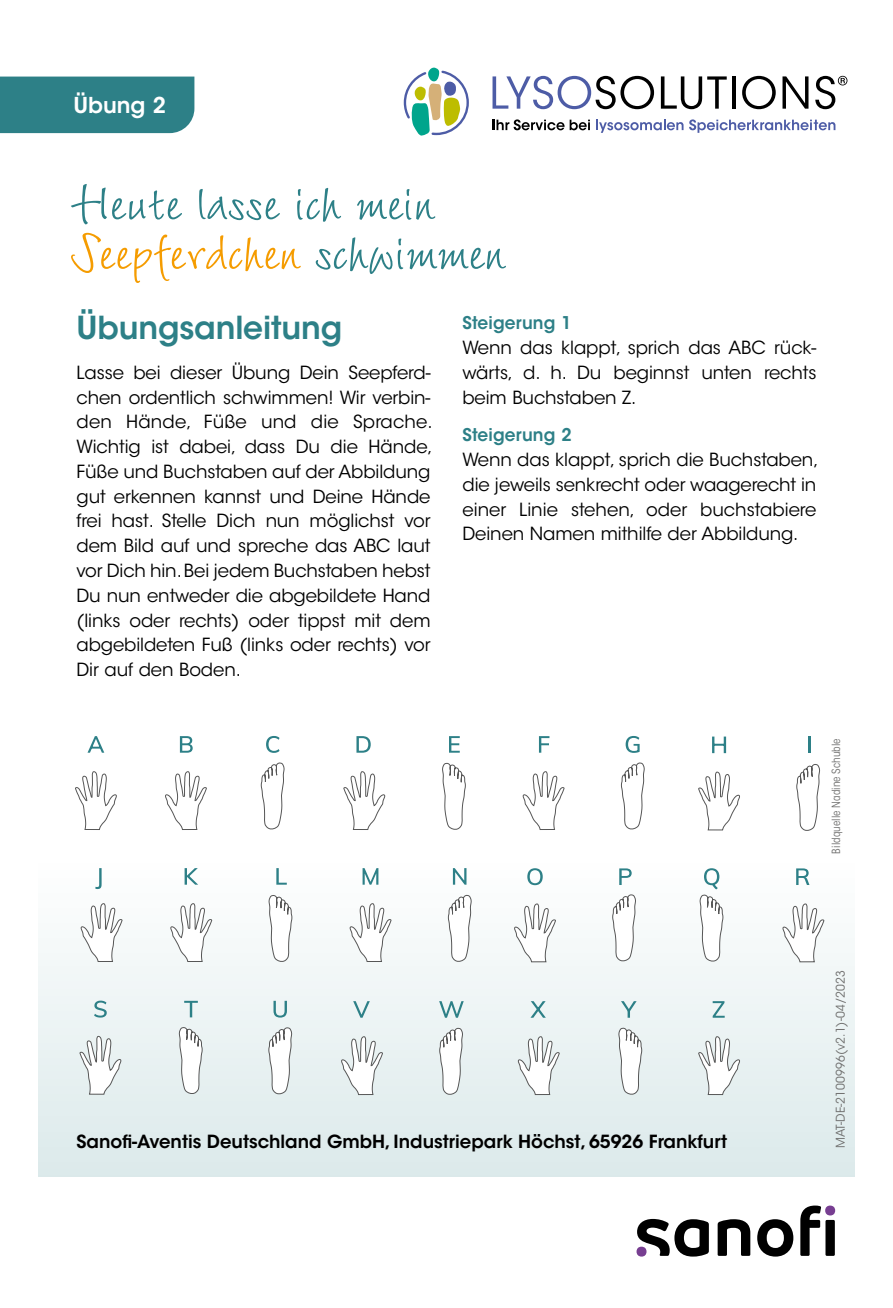
<style>
.page{position:relative;width:893px;height:1308px;background:#fff}
.page>*{position:absolute;margin:0;border:0;box-sizing:border-box;transform-origin:0 0}
.t1{font:73.35px "Wiesbaden Swing LT Std";color:#f59c00}
.t2{font:73.35px "Wiesbaden Swing LT Std";color:#2d8087}
.t3{font:600 31.5px "ITC Avant Garde Std";letter-spacing:-.005em;color:#2d8087}
.t4{font:600 21.82px "ITC Avant Garde Std";color:#fff}
.t5{font:18px/24.8px "ITC Avant Garde Std";letter-spacing:-.005em;color:#000;text-align:justify}
.t6{font:600 18px "ITC Avant Garde Std";color:#000}
.t7{font:600 17.55px "ITC Avant Garde Std";letter-spacing:.01em;color:#2d8087}
.t8{font:11.92px "ITC Avant Garde Std";letter-spacing:.01em;color:#6f6f6e}
.t9{font:condensed 11.25px "ITC Avant Garde Std";letter-spacing:.005em;color:#6f6f6e}
.s1{color:#2d8087}
</style>
<div class="page">
<div style="left:0;top:77px;width:194px;height:56px;background:#2d8087"></div>
<div style="left:38px;top:857px;width:817px;height:319px;background:linear-gradient(to bottom,#fefffe,#dceaeb)"></div>
<svg style="left:80px;top:1035px;width:41px;height:59px"></svg>
<svg style="left:268px;top:1027px;width:24px;height:68px"></svg>
<svg style="left:179px;top:1026px;width:24px;height:69px"></svg>
<svg style="left:94px;top:1000px;width:13px;height:17px"></svg>
<svg style="left:184px;top:1000px;width:14px;height:17px"></svg>
<svg style="left:273px;top:1000px;width:14px;height:17px"></svg>
<svg style="left:698px;top:1036px;width:42px;height:59px"></svg>
<svg style="left:341px;top:1036px;width:42px;height:59px"></svg>
<svg style="left:518px;top:1036px;width:42px;height:59px"></svg>
<svg style="left:439px;top:1027px;width:24px;height:68px"></svg>
<svg style="left:618px;top:1027px;width:24px;height:68px"></svg>
<svg style="left:713px;top:1001px;width:12px;height:16px"></svg>
<svg style="left:353px;top:1001px;width:17px;height:16px"></svg>
<svg style="left:621px;top:1001px;width:16px;height:16px"></svg>
<svg style="left:530px;top:1001px;width:16px;height:16px"></svg>
<svg style="left:439px;top:1001px;width:25px;height:16px"></svg>
<svg style="left:81px;top:903px;width:41px;height:59px"></svg>
<svg style="left:350px;top:903px;width:41px;height:59px"></svg>
<svg style="left:170px;top:903px;width:42px;height:59px"></svg>
<svg style="left:448px;top:894px;width:24px;height:68px"></svg>
<svg style="left:269px;top:894px;width:23px;height:68px"></svg>
<svg style="left:185px;top:868px;width:13px;height:16px"></svg>
<svg style="left:95px;top:868px;width:7px;height:21px"></svg>
<svg style="left:276px;top:868px;width:11px;height:16px"></svg>
<svg style="left:363px;top:868px;width:15px;height:16px"></svg>
<svg style="left:453px;top:868px;width:13px;height:16px"></svg>
<svg style="left:514px;top:903px;width:42px;height:59px"></svg>
<svg style="left:782px;top:903px;width:42px;height:59px"></svg>
<svg style="left:612px;top:894px;width:24px;height:68px"></svg>
<svg style="left:527px;top:868px;width:16px;height:17px"></svg>
<svg style="left:796px;top:868px;width:13px;height:17px"></svg>
<svg style="left:700px;top:868px;width:23px;height:94px"></svg>
<svg style="left:619px;top:868px;width:13px;height:17px"></svg>
<svg style="left:75px;top:771px;width:42px;height:59px"></svg>
<svg style="left:343px;top:771px;width:42px;height:59px"></svg>
<svg style="left:165px;top:771px;width:42px;height:59px"></svg>
<svg style="left:523px;top:771px;width:41px;height:59px"></svg>
<svg style="left:261px;top:762px;width:24px;height:68px"></svg>
<svg style="left:621px;top:762px;width:24px;height:68px"></svg>
<svg style="left:442px;top:762px;width:24px;height:68px"></svg>
<svg style="left:88px;top:736px;width:16px;height:16px"></svg>
<svg style="left:356px;top:736px;width:15px;height:16px"></svg>
<svg style="left:266px;top:736px;width:14px;height:17px"></svg>
<svg style="left:180px;top:736px;width:13px;height:16px"></svg>
<svg style="left:449px;top:736px;width:11px;height:16px"></svg>
<svg style="left:539px;top:736px;width:10px;height:16px"></svg>
<svg style="left:626px;top:736px;width:14px;height:17px"></svg>
<svg style="left:698px;top:771px;width:42px;height:59px"></svg>
<svg style="left:796px;top:764px;width:24px;height:67px"></svg>
<svg style="left:712px;top:736px;width:14px;height:17px"></svg>
<svg style="left:808px;top:736px;width:2px;height:17px"></svg>
<svg style="left:492px;top:76px;width:162px;height:33px"></svg>
<svg style="left:661px;top:76px;width:66px;height:33px"></svg>
<hr style="left:732px;top:76px;width:3px;height:33px;background:#000">
<svg style="left:742px;top:76px;width:34px;height:33px"></svg>
<svg style="left:782px;top:76px;width:26px;height:33px"></svg>
<svg style="left:815px;top:76px;width:32px;height:33px"></svg>
<svg style="left:404px;top:68px;width:65px;height:68px"></svg>
<svg style="left:492px;top:119px;width:98px;height:11px"></svg>
<svg style="left:596px;top:120px;width:87px;height:13px"></svg>
<svg style="left:689px;top:119px;width:146px;height:14px"></svg>
<svg style="left:637px;top:1218px;width:72px;height:38px"></svg>
<svg style="left:718px;top:1219px;width:32px;height:36px"></svg>
<svg style="left:757px;top:1219px;width:36px;height:37px"></svg>
<div style="left:825px;top:1219px;width:10px;height:36px;background:#000"></div>
<svg style="left:800px;top:1205px;width:21px;height:50px"></svg>
<div style="left:636px;top:1246px;width:10px;height:10px;background:#773e91;border-radius:50%"></div>
<div style="left:825px;top:1205px;width:10px;height:10px;background:#773e91;border-radius:50%"></div>
<p class="t4" style="left:73px;top:91px;width:94px">Übung 2</p>
<h1 class="t2" style="left:70px;top:161px;width:366px">Heute lasse ich mein</h1>
<h1 class="t1" style="left:70px;top:211px;width:436px">Seepferdchen <span class="s1">schwimmen</span></h1>
<h2 class="t3" style="left:77px;top:308px;width:267px">Übungsanleitung</h2>
<p class="t7" style="left:462px;top:312px;width:111px">Steigerung 1</p>
<p class="t5" style="left:462px;top:335px;width:356px">Wenn das klappt, sprich das ABC rück&shy;wärts, d. h. Du beginnst unten rechts beim Buchstaben Z.</p>
<p class="t7" style="left:462px;top:424px;width:111px">Steigerung 2</p>
<p class="t5" style="left:462px;top:447px;width:358px">Wenn das klappt, sprich die Buchstaben, die jeweils senkrecht oder waagerecht in einer Linie stehen, oder buchstabiere Deinen Namen mithilfe der Abbildung.</p>
<p class="t5" style="left:77px;top:360px;width:358px">Lasse bei dieser Übung Dein Seepferd&shy;chen ordentlich schwimmen! Wir verbin&shy;den Hände, Füße und die Sprache.<br>Wichtig ist dabei, dass Du die Hände, Füße und Buchstaben auf der Abbildung gut erkennen kannst und Deine Hände frei hast. Stelle Dich nun möglichst vor dem Bild auf und spreche das ABC laut vor Dich hin. Bei jedem Buchstaben hebst Du nun entweder die abgebildete Hand (links oder rechts) oder tippst mit dem abgebildeten Fuß (links oder rechts) vor Dir auf den Boden.</p>
<p class="t9" style="left:829px;top:853px;width:117px;rotate:-90deg">Bildquelle Nadine Schuble</p>
<p class="t6" style="left:77px;top:1130px;width:652px">Sanofi-Aventis Deutschland GmbH, Industriepark Höchst, 65926 Frankfurt</p>
<p class="t8" style="left:833px;top:1148px;width:180px;rotate:-90deg">MAT-DE-2100996(v2.1)-04/2023</p>
</div>
